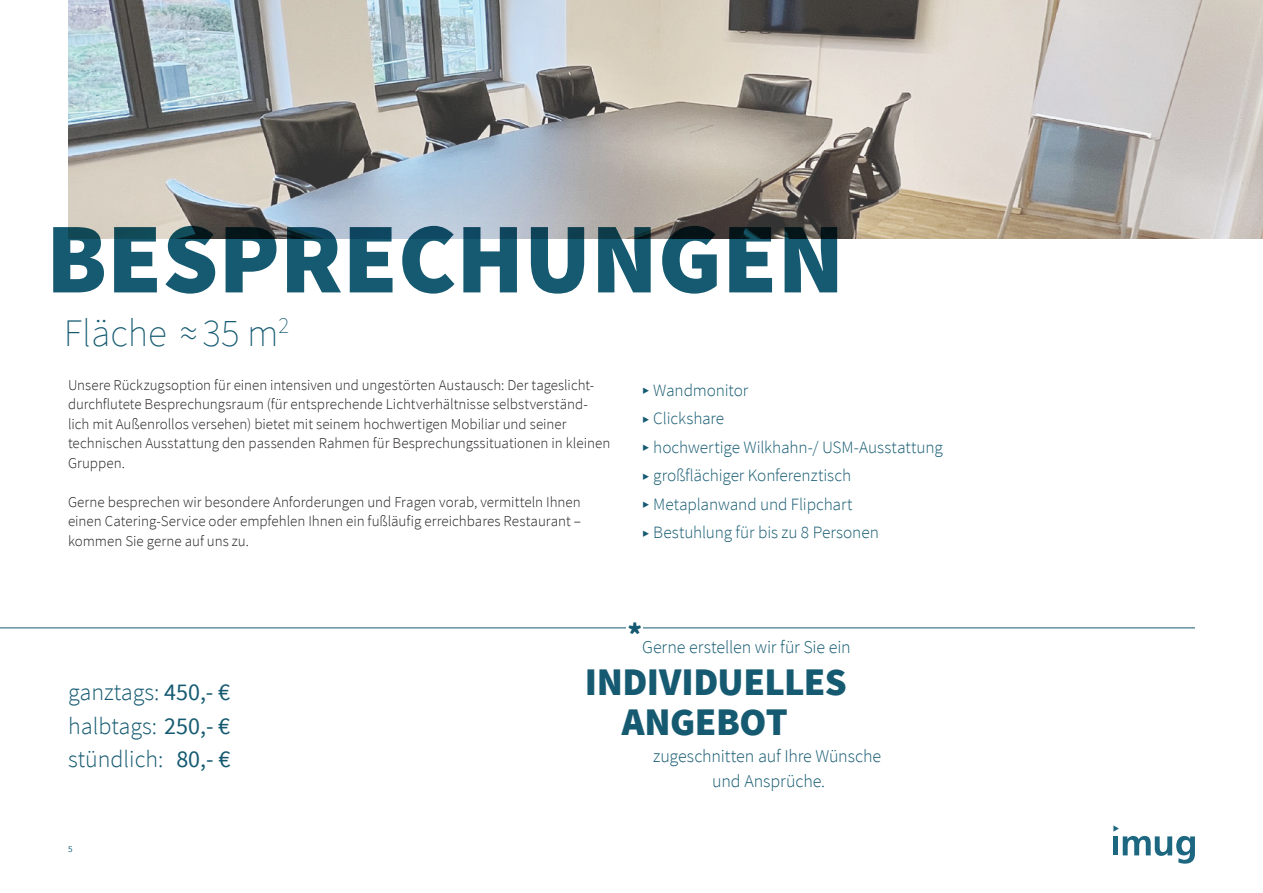
<style>
.page{position:relative;width:1263px;height:893px;background:#fff}
.page>*{position:absolute;margin:0;border:0;box-sizing:border-box;transform-origin:0 0}
.t1{font:900 100.5px "Source Sans Pro";color:#155a71}
.Copytext{font:900 39px "Source Sans Pro";letter-spacing:-.015em;color:#155a71}
.t2{font:200 39px "Source Sans Pro";color:#155a71}
.t3{font:900 30px "Source Sans Pro";color:#155a71}
.t4{font:300 24px "Source Sans Pro";color:#155a71}
.Copytext-2{font:300 18px "Source Sans Pro";letter-spacing:-.005em;color:#155a71}
.Copytext-3{font:300 17.25px "Source Sans Pro";letter-spacing:-.005em;color:#155a71}
.Copytext-4{font:300 15px/19.5px "Source Sans Pro";color:#231f20}
.t5{font:9px "Source Sans Pro";color:#1d6781}
.s1{font-size:12px}
.s2{font-weight:400}
</style>
<div class="page">
<svg style="left:1113px;top:825px;width:82px;height:39px"></svg>
<hr style="left:0;top:628px;width:1195px;height:1px;background:#155a71">
<img style="left:68px;top:0;width:1195px;height:238px">
<div style="left:627px;top:620px;width:16px;height:18px;background:#fff"></div>
<h1 class="t1" style="left:46px;top:194px;width:800px">BESPRECHUNGEN</h1>
<h2 class="t2" style="left:64px;top:310px;width:227px">Fläche ≈ 35 m<sup>2</sup></h2>
<p class="Copytext-4" style="left:68px;top:375px;width:544px">Unsere Rückzugsoption für einen intensiven und ungestörten Austausch: Der tageslicht&shy;durchflutete Besprechungsraum (für entsprechende Lichtverhältnisse selbstverständ&shy;lich mit Außenrollos versehen) bietet mit seinem hochwertigen Mobiliar und seiner technischen Ausstattung den passenden Rahmen für Besprechungssituationen in kleinen Gruppen.</p>
<p class="Copytext-4" style="left:68px;top:492px;width:514px;text-align:justify">Gerne besprechen wir besondere Anforderungen und Fragen vorab, vermitteln Ihnen einen Catering-Service oder empfehlen Ihnen ein fußläufig erreichbares Restaurant – kommen Sie gerne auf uns zu.</p>
<p class="Copytext-3" style="left:643px;top:379px;width:107px"><span class="s1">▶</span> Wandmonitor</p>
<p class="Copytext-3" style="left:643px;top:408px;width:83px"><span class="s1">▶</span> Clickshare</p>
<p class="Copytext-3" style="left:643px;top:437px;width:302px"><span class="s1">▶</span> hochwertige Wilkhahn-/ USM-Ausstattung</p>
<p class="Copytext-3" style="left:643px;top:465px;width:210px"><span class="s1">▶</span> großflächiger Konferenztisch</p>
<p class="Copytext-3" style="left:643px;top:494px;width:211px"><span class="s1">▶</span> Metaplanwand und Flipchart</p>
<p class="Copytext-3" style="left:643px;top:522px;width:238px"><span class="s1">▶</span> Bestuhlung für bis zu 8 Personen</p>
<p class="t3" style="left:628px;top:614px;width:16px">*</p>
<p class="Copytext-2" style="left:642px;top:636px;width:210px">Gerne erstellen wir für Sie ein</p>
<p class="Copytext" style="left:585px;top:657px;width:263px">INDIVIDUELLES</p>
<p class="Copytext" style="left:622px;top:697px;width:168px">ANGEBOT</p>
<p class="t4" style="left:68px;top:678px;width:164px">ganztags: <span class="s2">450,- €</span></p>
<p class="t4" style="left:68px;top:711px;width:164px">halbtags: <span class="s2">250,- €</span></p>
<p class="t4" style="left:68px;top:744px;width:164px">stündlich: <span class="s2">80,- €</span></p>
<p class="Copytext-2" style="left:653px;top:746px;width:229px">zugeschnitten auf Ihre Wünsche</p>
<p class="Copytext-2" style="left:712px;top:770px;width:114px">und Ansprüche.</p>
<p class="t5" style="left:68px;top:844px;width:6px">5</p>
</div>
